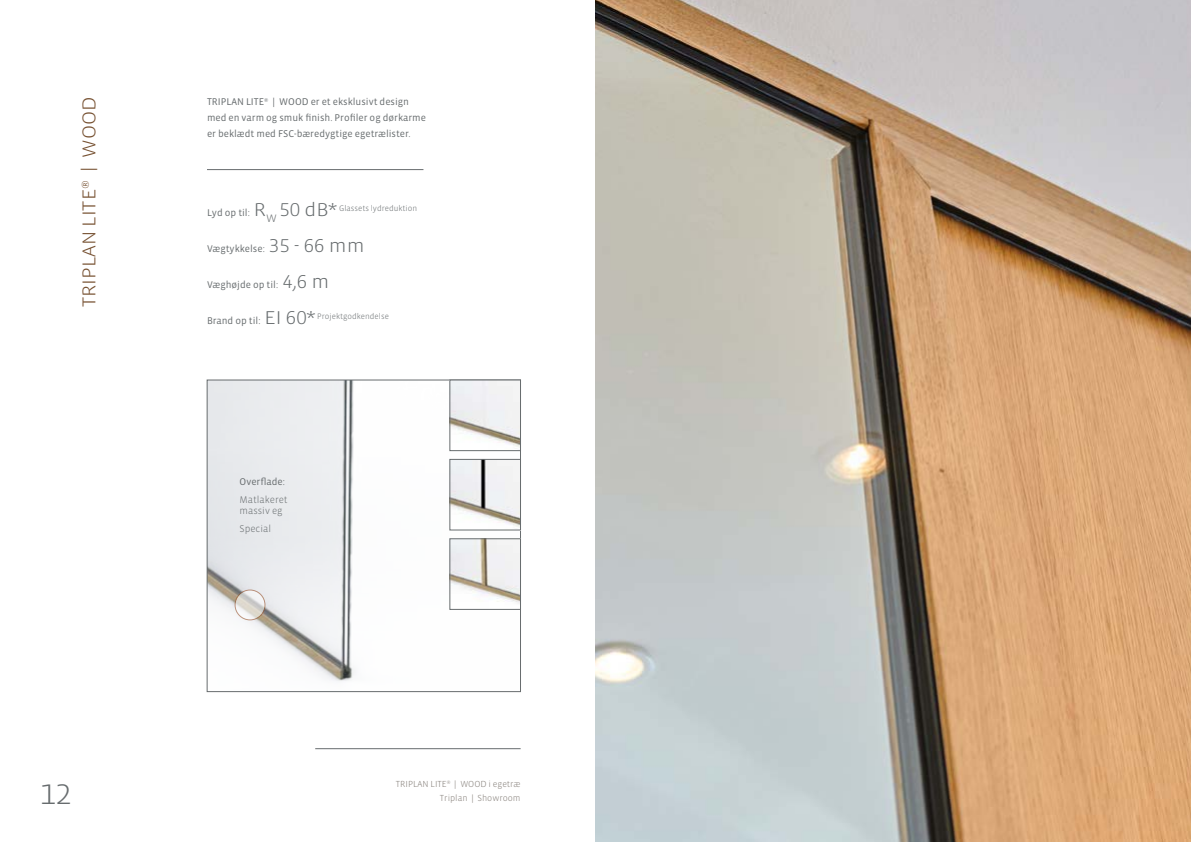
<style>
.page{position:relative;width:1191px;height:842px;background:#fff}
.page>*{position:absolute;margin:0;border:0;box-sizing:border-box;transform-origin:0 0}
.t1{font:300 29px "Vista Sans OT";color:#676c6e;scale:1.1 1}
.t2{font:300 19px "Vista Sans OT";color:#754f2f;scale:1.1 1}
.t3{font:10px/16px "Vista Sans OT";color:#676c6e}
.t4{font:300 10px/11px "Vista Sans OT";color:#676c6e}
.t5{font:300 9px/14px "Vista Sans OT";color:#847e78;text-align:right}
.t6{font:300 8.2px "Vista Sans OT";color:#676c6e}
.s1{font-weight:300;font-size:19px}
.s2{font-weight:300;font-size:11.1px}
</style>
<div class="page">
<img style="left:209px;top:382px;width:309px;height:299px">
<hr style="left:207px;top:169px;width:216px;height:1px;background:#676c6e">
<hr style="left:315px;top:748px;width:205px;height:1px;background:#676c6e">
<img style="left:595px;top:0;width:596px;height:842px">
<img style="left:452px;top:382px;width:66px;height:67px">
<div style="left:450px;top:380px;width:70px;height:71px;border:1px solid #676c6e"></div>
<img style="left:452px;top:461px;width:66px;height:67px">
<div style="left:450px;top:459px;width:70px;height:71px;border:1px solid #676c6e"></div>
<img style="left:452px;top:541px;width:66px;height:66px">
<svg style="left:235px;top:590px;width:30px;height:30px"></svg>
<div style="left:235px;top:590px;width:30px;height:30px;border:1px solid #99542d;border-radius:50%"></div>
<h2 class="t2" style="left:79px;top:307px;width:193px;rotate:-90deg">TRIPLAN LITE<sup>®</sup> | WOOD</h2>
<h1 class="t1" style="left:40px;top:780px;width:31px">12</h1>
<p class="t3" style="left:207px;top:94px;width:220px">TRIPLAN LITE<sup>®</sup> | WOOD er et eksklusivt design med en varm og smuk finish. Profiler og dørkarme er beklædt med FSC-bæredygtige egetrælister.</p>
<p class="t3" style="left:207px;top:205px;width:132px">Lyd op til: <span class="s1">R</span><span class="s2">W</span> <span class="s1">50 dB*</span></p>
<p class="t6" style="left:339px;top:204px;width:80px">Glassets lydreduktion</p>
<p class="t3" style="left:207px;top:241px;width:159px">Vægtykkelse: <span class="s1">35 - 66 mm</span></p>
<p class="t3" style="left:207px;top:277px;width:124px">Væghøjde op til: <span class="s1">4,6 m</span></p>
<p class="t3" style="left:207px;top:313px;width:110px">Brand op til: <span class="s1">EI 60*</span></p>
<p class="t6" style="left:317px;top:312px;width:73px">Projektgodkendelse</p>
<p class="t3" style="left:240px;top:474px;width:47px">Overflade:</p>
<p class="t4" style="left:240px;top:494px;width:50px">Matlakeret massiv eg</p>
<p class="t4" style="left:240px;top:523px;width:33px">Special</p>
<p class="t5" style="left:396px;top:777px;width:126px">TRIPLAN LITE<sup>®</sup> | WOOD i egetræ<br>Triplan | Showroom</p>
</div>
